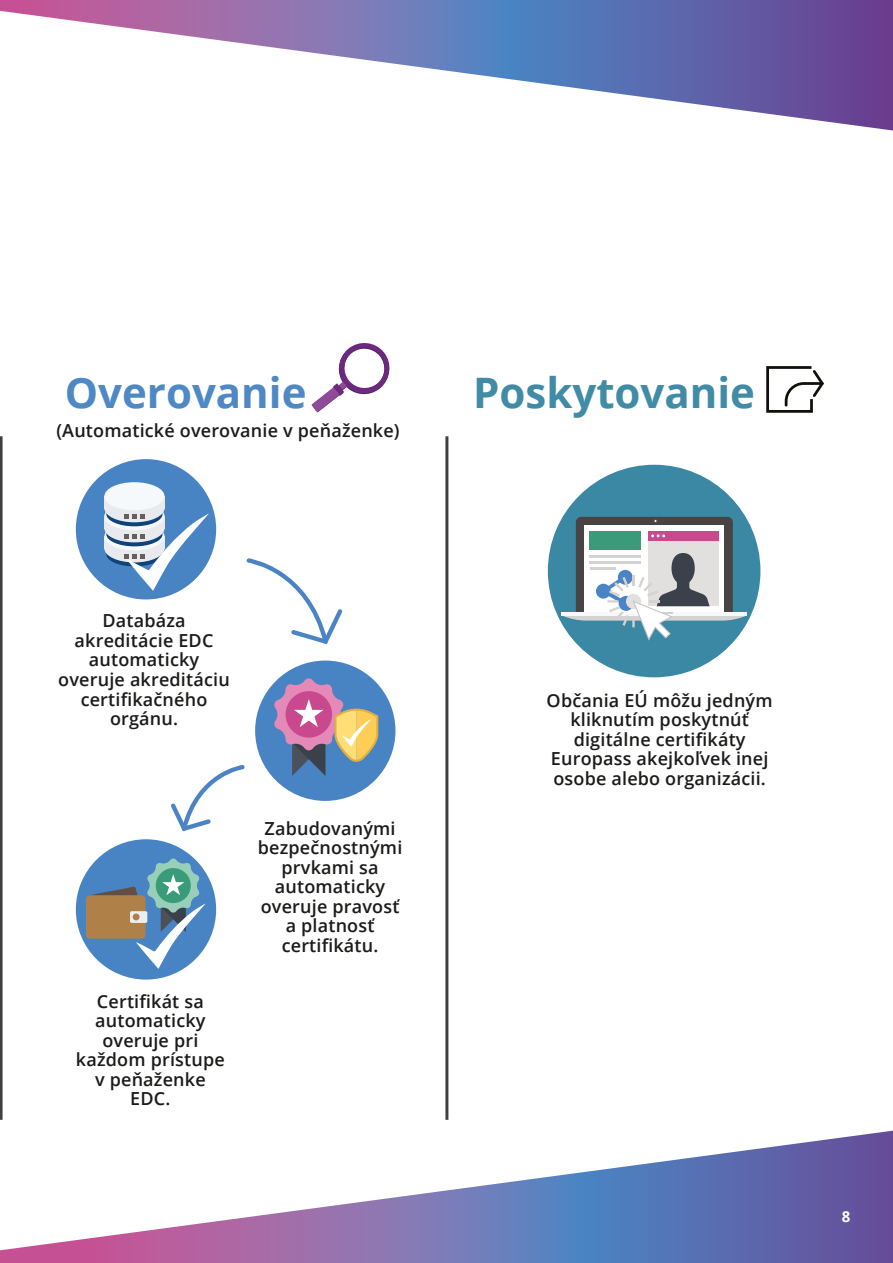
<style>
.page{position:relative;width:893px;height:1263px;background:#fff}
.page>*{position:absolute;margin:0;border:0;box-sizing:border-box;transform-origin:0 0}
.Body{font:700 42px "Open Sans";color:#408ba6}
.Body-2{font:700 42px "Open Sans";color:#4e88c5}
.Body-3{font:600 18px/19.5px "Open Sans";letter-spacing:.01em;color:#1b1b1a;text-align:center}
.t1{font:700 15px "Open Sans";color:#fff}
</style>
<div class="page">
<svg style="left:0;top:1131px;width:893px;height:132px"></svg>
<svg style="left:0;top:0;width:893px;height:130px"></svg>
<hr style="left:445px;top:436px;width:3px;height:684px;background:#000">
<hr style="left:0;top:436px;width:3px;height:684px;background:#000">
<div style="left:76px;top:459px;width:140px;height:140px;background:#4884c3;border-radius:50%"></div>
<div style="left:548px;top:465px;width:212px;height:212px;background:#3a88a3;border-radius:50%"></div>
<div style="left:76px;top:839px;width:140px;height:140px;background:#4884c3;border-radius:50%"></div>
<div style="left:255px;top:660px;width:140px;height:141px;background:#4884c3;border-radius:50%"></div>
<svg style="left:766px;top:366px;width:58px;height:47px"></svg>
<svg style="left:311px;top:343px;width:79px;height:69px"></svg>
<svg style="left:246px;top:558px;width:96px;height:86px"></svg>
<svg style="left:171px;top:765px;width:74px;height:66px"></svg>
<svg style="left:106px;top:542px;width:57px;height:24px"></svg>
<div style="left:104px;top:534px;width:61px;height:28px;background:#e8eaed;border-radius:50%"></div>
<div style="left:104px;top:536px;width:61px;height:12px;background:#e8eaed"></div>
<svg style="left:104px;top:522px;width:61px;height:28px"></svg>
<svg style="left:106px;top:522px;width:57px;height:24px"></svg>
<div style="left:104px;top:514px;width:61px;height:28px;background:#e8eaed;border-radius:50%"></div>
<div style="left:104px;top:516px;width:61px;height:12px;background:#e8eaed"></div>
<svg style="left:104px;top:502px;width:61px;height:28px"></svg>
<svg style="left:106px;top:502px;width:57px;height:24px"></svg>
<div style="left:104px;top:494px;width:61px;height:28px;background:#e8eaed;border-radius:50%"></div>
<div style="left:104px;top:496px;width:61px;height:12px;background:#e8eaed"></div>
<div style="left:104px;top:482px;width:61px;height:28px;background:#f5f9fb;border-radius:50%"></div>
<svg style="left:124px;top:513px;width:85px;height:78px"></svg>
<svg style="left:273px;top:678px;width:105px;height:98px"></svg>
<svg style="left:562px;top:517px;width:185px;height:124px"></svg>
<svg style="left:86px;top:858px;width:120px;height:111px"></svg>
<p class="Body-2" style="left:65px;top:363px;width:243px">Overovanie</p>
<p class="Body" style="left:473px;top:363px;width:283px">Poskytovanie</p>
<p class="Body-3" style="left:56px;top:420px;width:345px">(Automatické overovanie v peňaženke)</p>
<p class="Body-3" style="left:58px;top:611px;width:173px">Databáza akreditácie EDC automaticky overuje akreditáciu certifikačného orgánu.</p>
<p class="Body-3" style="left:76px;top:991px;width:150px">Certifikát sa automaticky overuje pri každom prístupe v peňaženke<br>EDC.</p>
<p class="Body-3" style="left:258px;top:818px;width:146px">Zabudovanými bezpečnostnými prvkami sa automaticky overuje pravosť a platnosť certifikátu.</p>
<p class="Body-3" style="left:547px;top:690px;width:227px">Občania EÚ môžu jedným kliknutím poskytnúť digitálne certifikáty<br>Europass akejkoľvek inej osobe alebo organizácii.</p>
<p class="t1" style="left:842px;top:1206px;width:10px">8</p>
</div>
